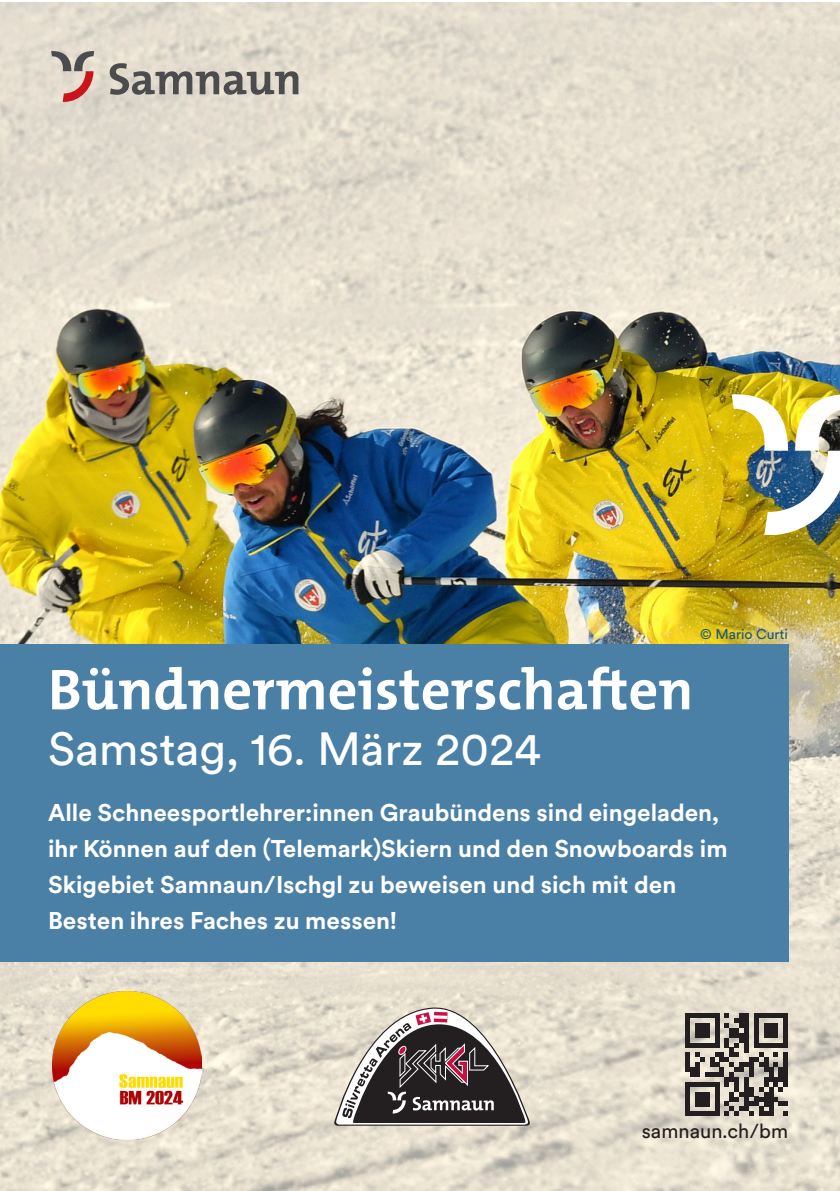
<style>
.page{position:relative;width:840px;height:1191px;background:#fff}
.page>*{position:absolute;margin:0;border:0;box-sizing:border-box;transform-origin:0 0}
.t1{font:700 58px "The Mix B W7";color:#fff}
.t2{font:46px "Circulargraubuenden";color:#fff}
.t3{font:700 24px "Circulargraubuenden";color:#fff}
.t4{font:20px "Circulargraubuenden";color:#231f20}
.t5{font:14px "Circulargraubuenden";color:#1d5879}
</style>
<div class="page">
<img style="left:0;top:3px;width:839px;height:1188px">
<img style="left:731px;top:394px;width:108px;height:140px">
<svg style="left:110px;top:63px;width:188px;height:32px;background:#a6a29a"></svg>
<svg style="left:51px;top:50px;width:43px;height:52px;background:#c5a59d"></svg>
<div style="left:0;top:643px;width:788px;height:318px;background:#4b80a6"></div>
<div style="left:684px;top:1013px;width:5px;height:34px;background:#231f20"></div>
<div style="left:694px;top:1023px;width:5px;height:14px;background:#231f20"></div>
<div style="left:699px;top:1023px;width:5px;height:14px;background:#231f20"></div>
<div style="left:704px;top:1023px;width:5px;height:14px;background:#231f20"></div>
<svg style="left:689px;top:1013px;width:25px;height:5px"></svg>
<div style="left:714px;top:1013px;width:5px;height:34px;background:#231f20"></div>
<svg style="left:724px;top:1037px;width:4px;height:5px"></svg>
<div style="left:728px;top:1027px;width:5px;height:10px;background:#231f20"></div>
<svg style="left:724px;top:1013px;width:14px;height:14px"></svg>
<div style="left:733px;top:1027px;width:5px;height:10px;background:#231f20"></div>
<div style="left:738px;top:1013px;width:5px;height:14px;background:#231f20"></div>
<div style="left:738px;top:1032px;width:5px;height:10px;background:#231f20"></div>
<div style="left:743px;top:1013px;width:5px;height:39px;background:#231f20"></div>
<div style="left:753px;top:1013px;width:5px;height:34px;background:#231f20"></div>
<div style="left:763px;top:1023px;width:5px;height:14px;background:#231f20"></div>
<div style="left:768px;top:1023px;width:5px;height:14px;background:#231f20"></div>
<div style="left:773px;top:1023px;width:5px;height:14px;background:#231f20"></div>
<svg style="left:758px;top:1013px;width:24px;height:5px"></svg>
<div style="left:782px;top:1013px;width:5px;height:34px;background:#231f20"></div>
<svg style="left:684px;top:1042px;width:103px;height:74px;background:#817b74"></svg>
<svg style="left:334px;top:1005px;width:196px;height:120px;background:#8b827f"></svg>
<img style="left:53px;top:991px;width:148px;height:149px">
<p class="t5" style="left:699px;top:624px;width:89px">© Mario Curti</p>
<p class="t1" style="left:48px;top:652px;width:646px">Bündnermeisterschaften</p>
<p class="t2" style="left:48px;top:718px;width:495px">Samstag, 16. März 2024</p>
<p class="t3" style="left:48px;top:795px;width:672px">Alle Schneesportlehrer:innen Graubündens sind eingeladen,</p>
<p class="t3" style="left:48px;top:831px;width:680px">ihr Können auf den (Telemark)Skiern und den Snowboards im</p>
<p class="t3" style="left:48px;top:867px;width:629px">Skigebiet Samnaun/Ischgl zu beweisen und sich mit den</p>
<p class="t3" style="left:48px;top:903px;width:350px">Besten ihres Faches zu messen!</p>
<p class="t4" style="left:641px;top:1117px;width:148px">samnaun.ch/bm</p>
</div>
